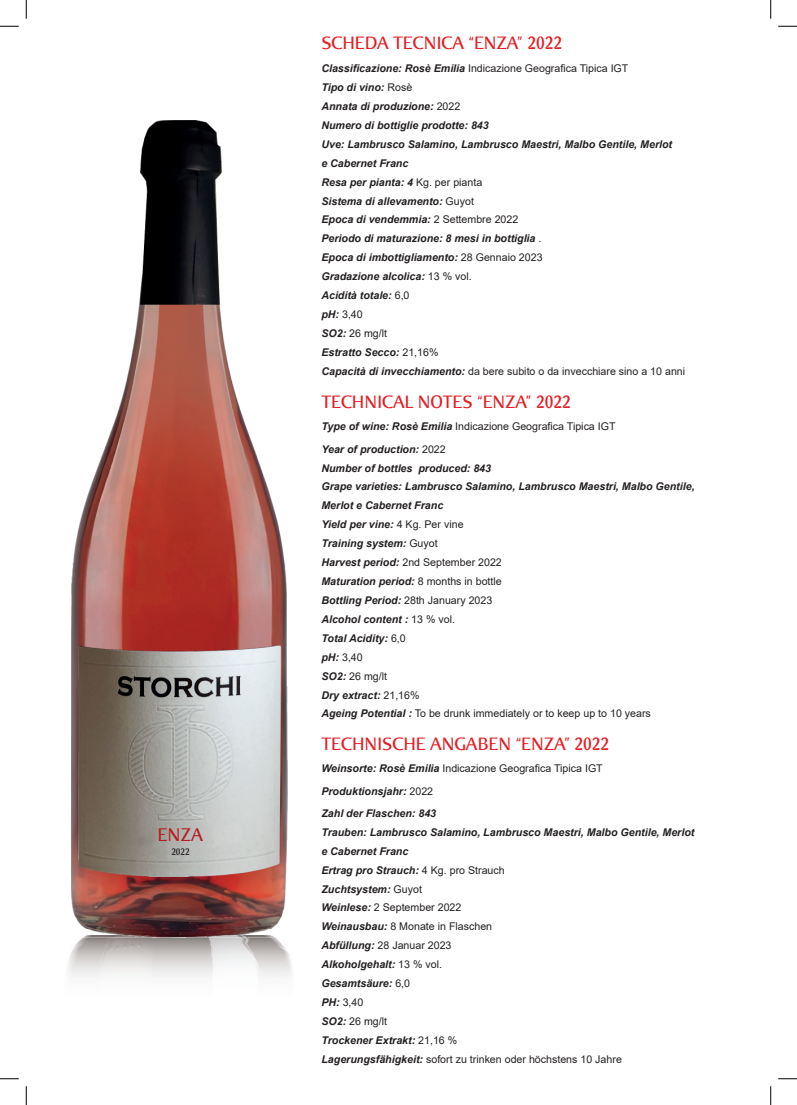
<style>
.page{position:relative;width:797px;height:1105px;background:#fff}
.page>*{position:absolute;margin:0;border:0;box-sizing:border-box;transform-origin:0 0}
.t1{font:16.88px "Bradlo Sans";color:#b81c22}
.t2{font:16.5px "Bradlo Sans";color:#e31e24}
.t3{font:italic 700 10.62px/18.9px "Arial";color:#231f20}
.t4{font:8.75px "Bradlo Sans";color:#231f20}
.s1{font-weight:400;font-style:normal}
</style>
<div class="page">
<img style="left:68px;top:937px;width:224px;height:40px">
<img style="left:71px;top:120px;width:216px;height:817px">
<img style="left:71px;top:930px;width:216px;height:4px">
<svg style="left:0;top:25px;width:19px;height:2px"></svg>
<svg style="left:778px;top:25px;width:19px;height:2px"></svg>
<svg style="left:0;top:1078px;width:19px;height:1px"></svg>
<svg style="left:778px;top:1078px;width:19px;height:1px"></svg>
<svg style="left:25px;top:0;width:2px;height:19px"></svg>
<svg style="left:25px;top:1086px;width:2px;height:19px"></svg>
<svg style="left:770px;top:0;width:1px;height:19px"></svg>
<svg style="left:770px;top:1086px;width:1px;height:19px"></svg>
<h1 class="t1" style="left:157px;top:825px;width:47px">ENZA</h1>
<p class="t4" style="left:171px;top:847px;width:20px">2022</p>
<h2 class="t2" style="left:321px;top:34px;width:242px">SCHEDA TECNICA “ENZA” 2022</h2>
<p class="t3" style="left:321px;top:59px;width:365px">Classificazione: Rosè Emilia <span class="s1">Indicazione Geografica Tipica IGT<br></span>Tipo di vino: <span class="s1">Rosè<br></span>Annata di produzione: <span class="s1">2022<br></span>Numero di bottiglie prodotte: 843<br>Uve: Lambrusco Salamino, Lambrusco Maestri, Malbo Gentile, Merlot<br>e Cabernet Franc<br>Resa per pianta: 4 <span class="s1">Kg. per pianta<br></span>Sistema di allevamento: <span class="s1">Guyot<br></span>Epoca di vendemmia: <span class="s1">2 Settembre 2022<br></span>Periodo di maturazione: 8 mesi in bottiglia <span class="s1">.<br></span>Epoca di imbottigliamento: <span class="s1">28 Gennaio 2023<br></span>Gradazione alcolica: <span class="s1">13 % vol.<br></span>Acidità totale: <span class="s1">6,0<br></span>pH: <span class="s1">3,40<br></span>SO2: <span class="s1">26 mg/lt<br></span>Estratto Secco: <span class="s1">21,16%<br></span>Capacità di invecchiamento: <span class="s1">da bere subito o da invecchiare sino a 10 anni</span></p>
<h2 class="t2" style="left:321px;top:393px;width:251px">TECHNICAL NOTES “ENZA” 2022</h2>
<p class="t3" style="left:321px;top:416px;width:296px;line-height:22.2px">Type of wine: Rosè Emilia <span class="s1">Indicazione Geografica Tipica IGT<br></span>Year of production: <span class="s1">2022</span></p>
<p class="t3" style="left:321px;top:459px;width:375px">Number of bottles produced: 843<br>Grape varieties: Lambrusco Salamino, Lambrusco Maestri, Malbo Gentile,<br>Merlot e Cabernet Franc<br>Yield per vine: <span class="s1">4 Kg. Per vine<br></span>Training system: <span class="s1">Guyot<br></span>Harvest period: <span class="s1">2nd September 2022<br></span>Maturation period: <span class="s1">8 months in bottle<br></span>Bottling Period: <span class="s1">28th January 2023<br></span>Alcohol content : <span class="s1">13 % vol.<br></span>Total Acidity: <span class="s1">6,0<br></span>pH: <span class="s1">3,40<br></span>SO2: <span class="s1">26 mg/lt<br></span>Dry extract: <span class="s1">21,16%<br></span>Ageing Potential : <span class="s1">To be drunk immediately or to keep up to 10 years</span></p>
<h2 class="t2" style="left:321px;top:735px;width:289px">TECHNISCHE ANGABEN “ENZA” 2022</h2>
<p class="t3" style="left:321px;top:758px;width:283px;line-height:22.2px">Weinsorte: Rosè Emilia <span class="s1">Indicazione Geografica Tipica IGT<br></span>Produktionsjahr: <span class="s1">2022<br></span>Zahl der Flaschen: 843</p>
<p class="t3" style="left:321px;top:823px;width:374px">Trauben: Lambrusco Salamino, Lambrusco Maestri, Malbo Gentile, Merlot e Cabernet Franc<br>Ertrag pro Strauch: <span class="s1">4 Kg. pro Strauch<br></span>Zuchtsystem: <span class="s1">Guyot<br></span>Weinlese: <span class="s1">2 September 2022<br></span>Weinausbau: <span class="s1">8 Monate in Flaschen<br></span>Abfüllung: <span class="s1">28 Januar 2023<br></span>Alkoholgehalt: <span class="s1">13 % vol.<br></span>Gesamtsäure: <span class="s1">6,0<br></span>PH: <span class="s1">3,40<br></span>SO2: <span class="s1">26 mg/lt<br></span>Trockener Extrakt: <span class="s1">21,16 %<br></span>Lagerungsfähigkeit: <span class="s1">sofort zu trinken oder höchstens 10 Jahre</span></p>
</div>
